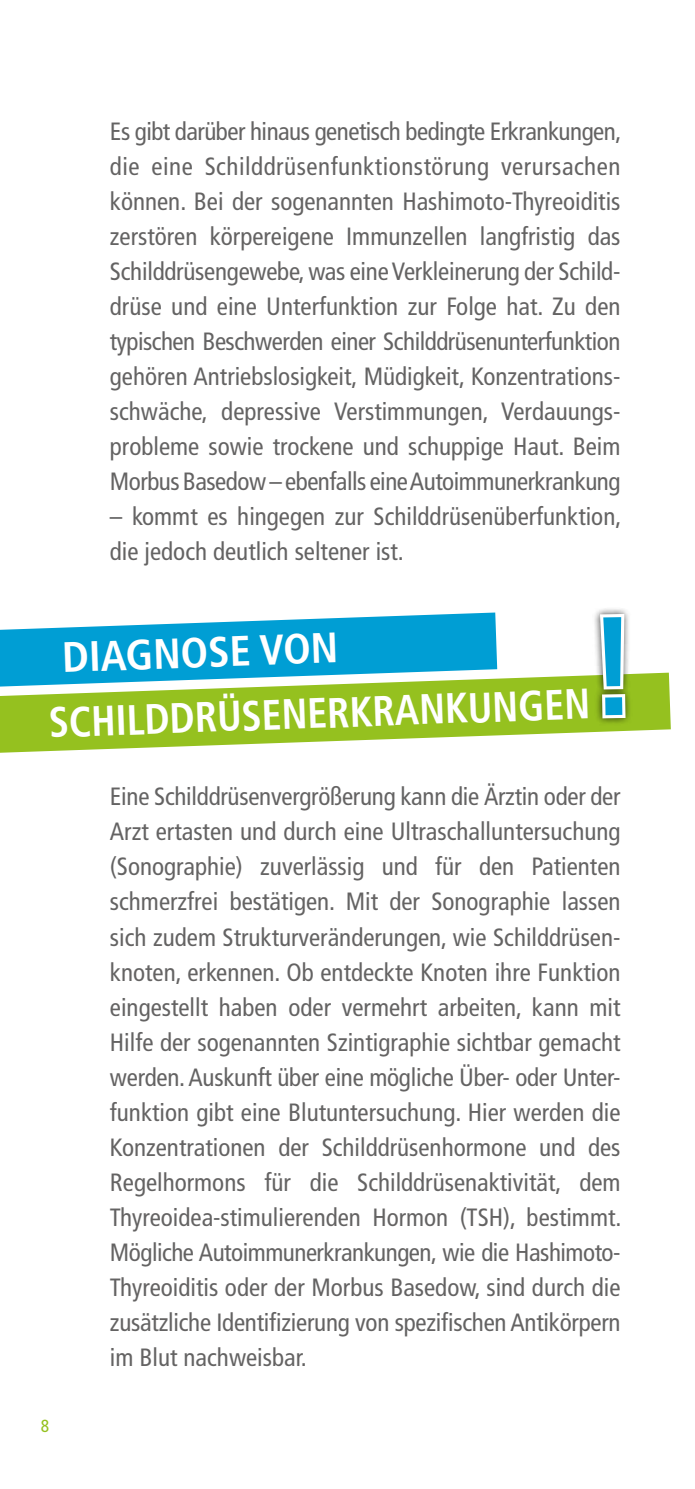
<style>
.page{position:relative;width:695px;height:1489px;background:#fff}
.page>*{position:absolute;margin:0;border:0;box-sizing:border-box;transform-origin:0 0}
.t1{font:700 condensed 42.5px/64.8px "Frutiger";color:#fff}
.t2{font:condensed 25px/35px "Frutiger";color:#646363;text-align:justify}
.t3{font:condensed 17.5px "Frutiger";color:#95c11f}
</style>
<div class="page">
<svg style="left:0;top:612px;width:497px;height:60px;background:#28adda"></svg>
<svg style="left:0;top:672px;width:670px;height:80px;fill:#95c11f"></svg>
<div style="left:592px;top:607px;width:40px;height:118px;background:#000;opacity:.75"></div>
<svg style="left:603px;top:617px;width:19px;height:98px;background:#474f33"></svg>
<p class="t2" style="left:110px;top:114px;width:513px">Es gibt darüber hinaus genetisch bedingte Erkrankungen, die eine Schilddrüsenfunktionstörung verursachen können. Bei der sogenannten Hashimoto-Thyreoiditis zerstören körpereigene Immunzellen langfristig das Schilddrüsengewebe, was eine Verkleinerung der Schild&shy;drüse und eine Unterfunktion zur Folge hat. Zu den typischen Beschwerden einer Schilddrüsenunterfunktion gehören Antriebslosigkeit, Müdigkeit, Konzentrations&shy;schwäche, depressive Verstimmungen, Verdauungs&shy;probleme sowie trockene und schuppige Haut. Beim Morbus Basedow – ebenfalls eine Autoimmunerkrankung</p>
<p class="t2" style="left:110px;top:499px;width:513px">– kommt es hingegen zur Schilddrüsenüberfunktion, die jedoch deutlich seltener ist.</p>
<h1 class="t1" style="left:46px;top:625px;width:542px;text-indent:15px;rotate:-2deg">DIAGNOSE VON<br>SCHILDDRÜSENERKRANKUNGEN</h1>
<p class="t3" style="left:41px;top:1415px;width:10px">8</p>
<p class="t2" style="left:110px;top:779px;width:513px">Eine Schilddrüsenvergrößerung kann die Ärztin oder der Arzt ertasten und durch eine Ultraschalluntersuchung (Sonographie) zuverlässig und für den Patienten schmerzfrei bestätigen. Mit der Sonographie lassen sich zudem Strukturveränderungen, wie Schilddrüsen&shy;knoten, erkennen. Ob entdeckte Knoten ihre Funktion eingestellt haben oder vermehrt arbeiten, kann mit Hilfe der sogenannten Szintigraphie sichtbar gemacht werden. Auskunft über eine mögliche Über- oder Unter&shy;funktion gibt eine Blutuntersuchung. Hier werden die Konzentrationen der Schilddrüsenhormone und des Regelhormons für die Schilddrüsenaktivität, dem Thyreoidea-stimulierenden Hormon (TSH), bestimmt.<br>Mögliche Autoimmunerkrankungen, wie die Hashimoto-Thyreoiditis oder der Morbus Basedow, sind durch die zusätzliche Identifizierung von spezifischen Antikörpern im Blut nachweisbar.</p>
</div>
